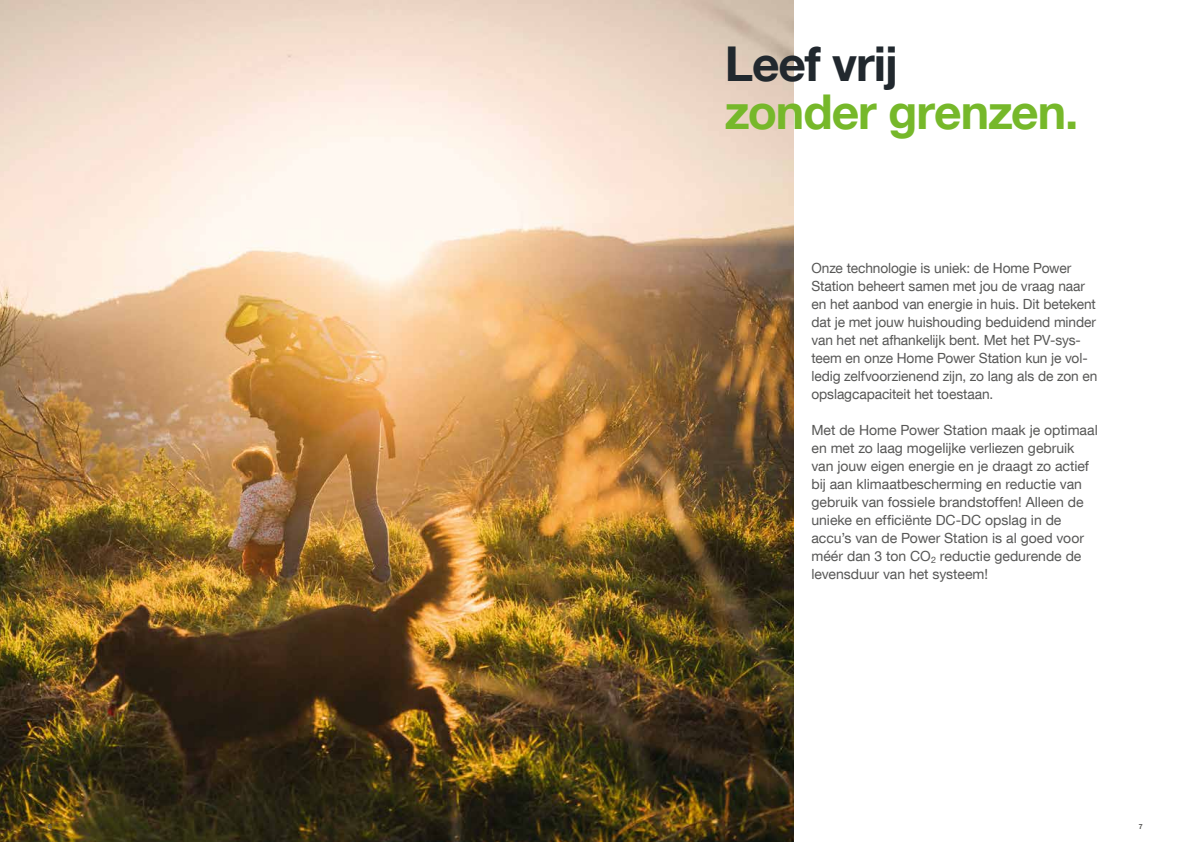
<style>
.page{position:relative;width:1191px;height:842px;background:#fff}
.page>*{position:absolute;margin:0;border:0;box-sizing:border-box;transform-origin:0 0}
.t1{font:700 48px "Helvetica Neue LT Com";letter-spacing:-.025em;color:#76b82a}
.t2{font:700 48px "Helvetica Neue LT Com";letter-spacing:-.02em;color:#21282e}
.t3{font:14px/18px "Helvetica Neue LT Com";letter-spacing:-.005em;color:#575756}
.t4{font:700 7px "Helvetica Neue LT Com";color:#575756}
</style>
<div class="page">
<img style="left:0;top:0;width:793px;height:842px">
<h1 class="t2" style="left:724px;top:34px;width:175px">Leef vrij</h1>
<h1 class="t1" style="left:724px;top:82px;width:355px">zonder grenzen.</h1>
<p class="t3" style="left:811px;top:259px;width:287px">Onze technologie is uniek: de Home Power Station beheert samen met jou de vraag naar en het aanbod van energie in huis. Dit betekent dat je met jouw huishouding beduidend minder van het net afhankelijk bent. Met het PV-sys&shy;teem en onze Home Power Station kun je vol&shy;ledig zelfvoorzienend zijn, zo lang als de zon en opslagcapaciteit het toestaan.</p>
<p class="t3" style="left:811px;top:421px;width:288px">Met de Home Power Station maak je optimaal en met zo laag mogelijke verliezen gebruik van jouw eigen energie en je draagt zo actief bij aan klimaatbescherming en reductie van gebruik van fossiele brandstoffen! Alleen de unieke en efficiënte DC-DC opslag in de accu’s van de Power Station is al goed voor méér dan 3 ton CO<sub>2</sub> reductie gedurende de levensduur van het systeem!</p>
<p class="t4" style="left:48px;top:822px;width:5px">6</p>
<p class="t4" style="left:1138px;top:822px;width:5px">7</p>
</div>
